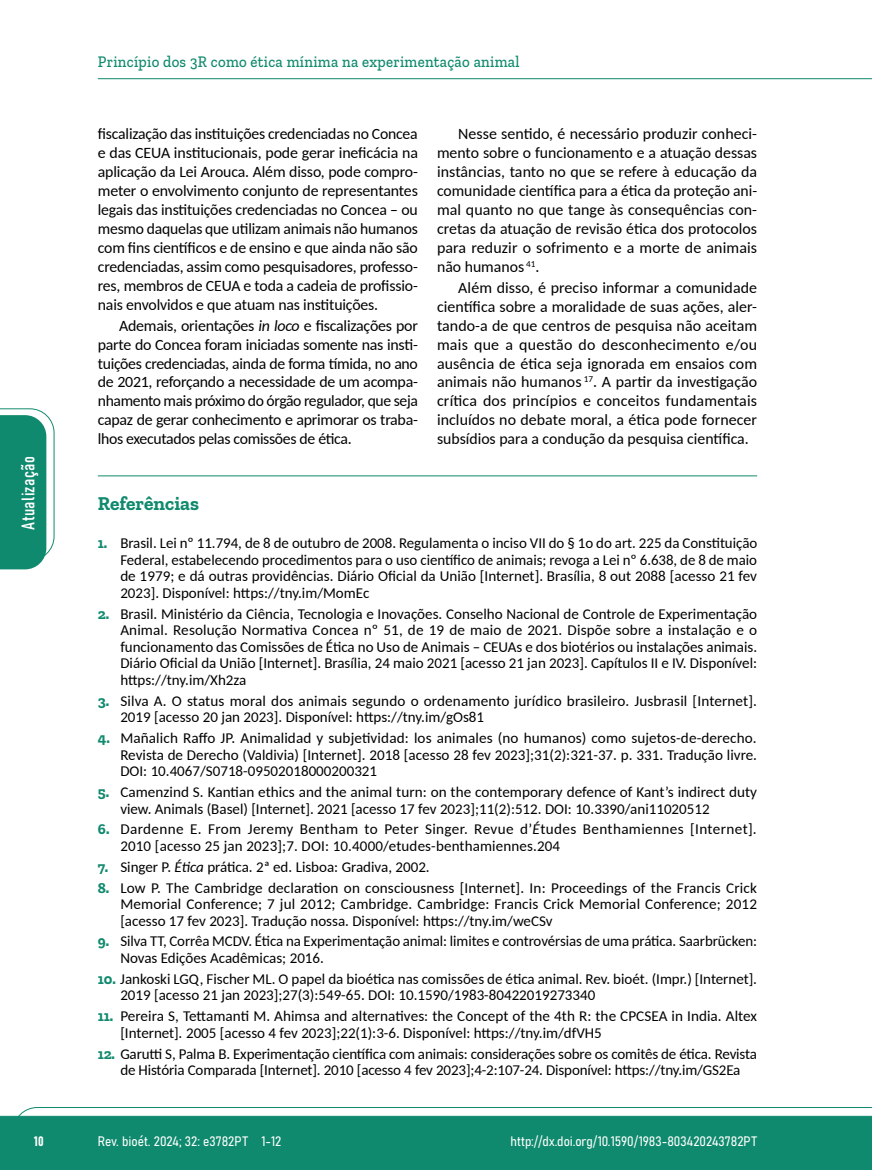
<style>
.page{position:relative;width:872px;height:1170px;background:#fff}
.page>*{position:absolute;margin:0;border:0;box-sizing:border-box;transform-origin:0 0}
.t1{font:700 19.5px "Zilla Slab";color:#108a6e}
.t2{font:18px "Bahnschrift";letter-spacing:.02em;color:#fff}
.t3{font:500 16.5px "Zilla Slab";letter-spacing:.02em;color:#108a6e;scale:.9 1}
.t4{font:15.75px/18.9px "Carlito";letter-spacing:-.01em;color:#000;text-align:justify}
.t5{font:15px/16.5px "Carlito";color:#000}
.t6{font:13.5px "Bahnschrift";color:#fff}
.s1{font-style:italic}
.s2{font-family:"Zilla Slab";font-weight:700;color:#108a6e}
</style>
<div class="page">
<svg style="left:12px;top:1107px;width:860px;height:62px;background:#2e9880"></svg>
<hr style="left:98px;top:78px;width:774px;height:1px;background:#108a6e">
<svg style="left:0;top:408px;width:55px;height:161px"></svg>
<hr style="left:98px;top:475px;width:659px;height:1px;background:#108a6e">
<p class="t3" style="left:98px;top:53px;width:470px">Princípio dos 3R como ética mínima na experimentação animal</p>
<p class="t2" style="left:15px;top:529px;width:75px;rotate:-90deg">Atualização</p>
<p class="t4" style="left:98px;top:124px;width:322px">fiscalização das instituições credenciadas no Concea e das CEUA institucionais, pode gerar ineficácia na aplicação da Lei Arouca. Além disso, pode compro&shy;meter o envolvimento conjunto de representantes legais das instituições credenciadas no Concea – ou mesmo daquelas que utilizam animais não humanos com fins científicos e de ensino e que ainda não são credenciadas, assim como pesquisadores, professo&shy;res, membros de CEUA e toda a cadeia de profissio&shy;nais envolvidos e que atuam nas instituições.</p>
<p class="t4" style="left:98px;top:315px;width:322px;text-indent:21px">Ademais, orientações <span class="s1">in loco</span> e fiscalizações por parte do Concea foram iniciadas somente nas insti&shy;tuições credenciadas, ainda de forma tímida, no ano de 2021, reforçando a necessidade de um acompa&shy;nhamento mais próximo do órgão regulador, que seja capaz de gerar conhecimento e aprimorar os traba&shy;lhos executados pelas comissões de ética.</p>
<p class="t4" style="left:437px;top:124px;width:321px;text-indent:21px">Nesse sentido, é necessário produzir conheci&shy;mento sobre o funcionamento e a atuação dessas instâncias, tanto no que se refere à educação da comunidade científica para a ética da proteção ani&shy;mal quanto no que tange às consequências con&shy;cretas da atuação de revisão ética dos protocolos para reduzir o sofrimento e a morte de animais não humanos <sup>41</sup>.</p>
<p class="t4" style="left:437px;top:277px;width:321px;text-indent:21px">Além disso, é preciso informar a comunidade científica sobre a moralidade de suas ações, aler&shy;tando-a de que centros de pesquisa não aceitam mais que a questão do desconhecimento e/ou ausência de ética seja ignorada em ensaios com animais não humanos <sup>17</sup>. A partir da investigação crítica dos princípios e conceitos fundamentais incluídos no debate moral, a ética pode fornecer subsídios para a condução da pesquisa científica.</p>
<h1 class="t1" style="left:98px;top:492px;width:103px">Referências</h1>
<p class="t5" style="left:120px;top:534px;width:638px;text-align:justify;text-indent:-22px"><span class="s2">1.</span> Brasil. Lei nº 11.794, de 8 de outubro de 2008. Regulamenta o inciso VII do § 1o do art. 225 da Constituição Federal, estabelecendo procedimentos para o uso científico de animais; revoga a Lei nº 6.638, de 8 de maio de 1979; e dá outras providências. Diário Oficial da União [Internet]. Brasília, 8 out 2088 [acesso 21 fev 2023]. Disponível: https://tny.im/MomEc</p>
<p class="t5" style="left:120px;top:604px;width:638px;text-align:justify;text-indent:-22px"><span class="s2">2.</span> Brasil. Ministério da Ciência, Tecnologia e Inovações. Conselho Nacional de Controle de Experimentação Animal. Resolução Normativa Concea nº 51, de 19 de maio de 2021. Dispõe sobre a instalação e o funcionamento das Comissões de Ética no Uso de Animais – CEUAs e dos biotérios ou instalações animais.<br>Diário Oficial da União [Internet]. Brasília, 24 maio 2021 [acesso 21 jan 2023]. Capítulos II e IV. Disponível: https://tny.im/Xh2za</p>
<p class="t5" style="left:120px;top:691px;width:638px;text-indent:-22px"><span class="s2">3.</span> Silva A. O status moral dos animais segundo o ordenamento jurídico brasileiro. Jusbrasil [Internet].<br>2019 [acesso 20 jan 2023]. Disponível: https://tny.im/gOs81</p>
<p class="t5" style="left:120px;top:729px;width:638px;text-align:justify;text-indent:-22px"><span class="s2">4.</span> Mañalich Raffo JP. Animalidad y subjetividad: los animales (no humanos) como sujetos-de-derecho.<br>Revista de Derecho (Valdivia) [Internet]. 2018 [acesso 28 fev 2023];31(2):321-37. p. 331. Tradução livre.<br>DOI: 10.4067/S0718-09502018000200321</p>
<p class="t5" style="left:120px;top:783px;width:638px;text-indent:-22px"><span class="s2">5.</span> Camenzind S. Kantian ethics and the animal turn: on the contemporary defence of Kant’s indirect duty view. Animals (Basel) [Internet]. 2021 [acesso 17 fev 2023];11(2):512. DOI: 10.3390/ani11020512</p>
<p class="t5" style="left:120px;top:820px;width:638px;text-indent:-22px"><span class="s2">6.</span> Dardenne E. From Jeremy Bentham to Peter Singer. Revue d’<span class="s1">É</span>tudes Benthamiennes [Internet]<span class="s1">.<br></span>2010 [acesso 25 jan 2023];7. DOI: 10.4000/etudes-benthamiennes.204</p>
<p class="t5" style="left:98px;top:857px;width:333px"><span class="s2">7.</span> Singer P. <span class="s1">Ética</span> prática. 2ª ed. Lisboa: Gradiva, 2002.</p>
<p class="t5" style="left:120px;top:878px;width:638px;text-align:justify;text-indent:-22px"><span class="s2">8.</span> Low P. The Cambridge declaration on consciousness [Internet]. In: Proceedings of the Francis Crick Memorial Conference; 7 jul 2012; Cambridge. Cambridge: Francis Crick Memorial Conference; 2012 [acesso 17 fev 2023]. Tradução nossa. Disponível: https://tny.im/weCSv</p>
<p class="t5" style="left:120px;top:932px;width:638px;text-indent:-22px"><span class="s2">9.</span> Silva TT, Corrêa MCDV. Ética na Experimentação animal: limites e controvérsias de uma prática. Saarbrücken:<br>Novas Edições Acadêmicas; 2016.</p>
<p class="t5" style="left:120px;top:969px;width:638px;text-indent:-22px"><span class="s2">10.</span> Jankoski LGQ, Fischer ML. O papel da bioética nas comissões de ética animal. Rev. bioét. (Impr.) [Internet]<span class="s1">.<br></span>2019 [acesso 21 jan 2023];27(3):549-65. DOI: 10.1590/1983-80422019273340</p>
<p class="t5" style="left:120px;top:1007px;width:638px;text-indent:-22px"><span class="s2">11.</span> Pereira S, Tettamanti M. Ahimsa and alternatives: the Concept of the 4th R: the CPCSEA in India. Altex [Internet]<span class="s1">.</span> 2005 [acesso 4 fev 2023];22(1):3-6. Disponível: https://tny.im/dfVH5</p>
<p class="t5" style="left:98px;top:1044px;width:660px;text-align:center"><span class="s2">12.</span> Garutti S, Palma B. Experimentação científica com animais: considerações sobre os comitês de ética. Revista de História Comparada [Internet]. 2010 [acesso 4 fev 2023];4-2:107-24. Disponível: https://tny.im/GS2Ea</p>
<p class="t6" style="left:34px;top:1130px;width:11px">10</p>
<p class="t6" style="left:98px;top:1131px;width:185px">Rev. bioét. 2024; 32: e3782PT 1-12</p>
<p class="t6" style="left:510px;top:1131px;width:248px">http://dx.doi.org/10.1590/1983-803420243782PT</p>
</div>
